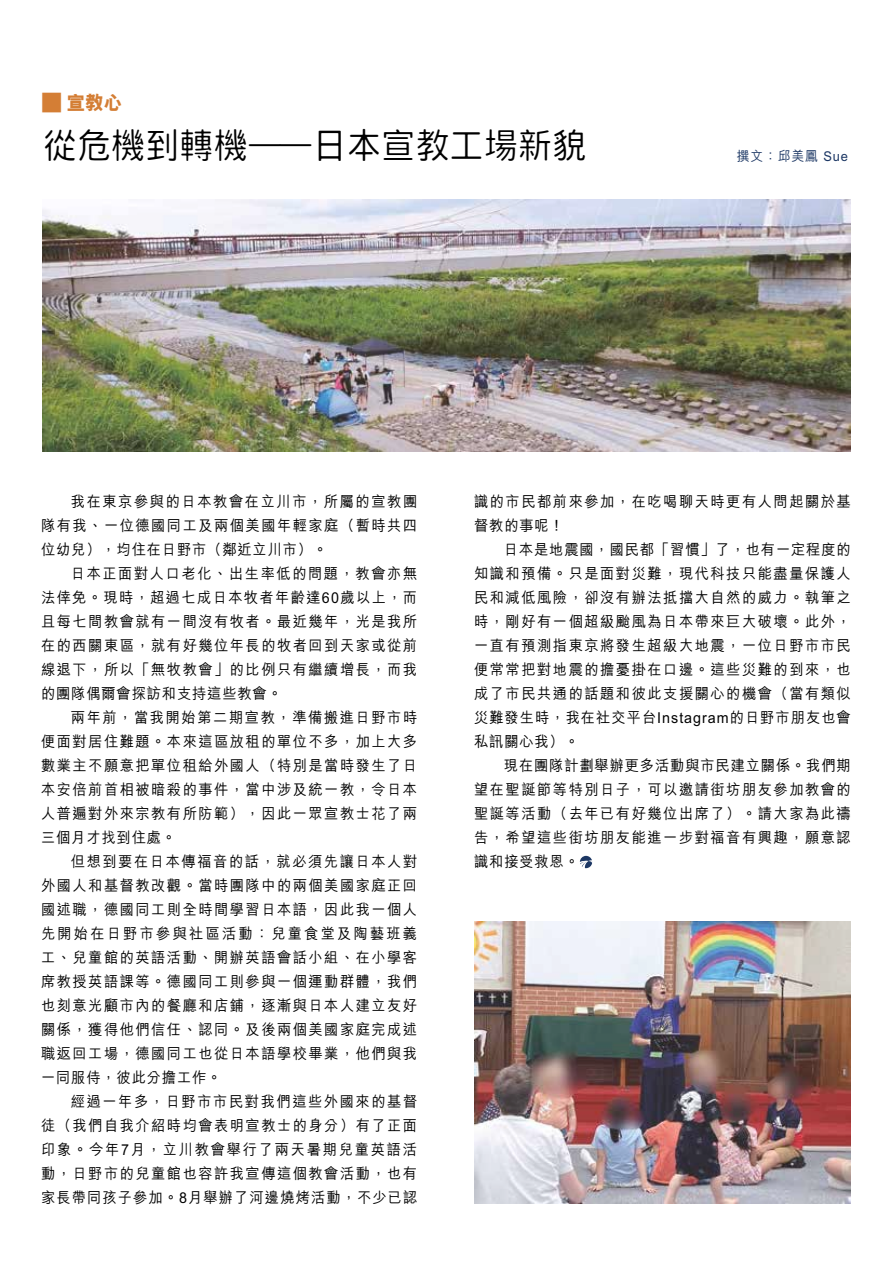
<style>
.page{position:relative;width:893px;height:1263px;background:#fff}
.page>*{position:absolute;margin:0;border:0;box-sizing:border-box;transform-origin:0 0}
.t1{font:300 36px "Han Wang Hei";color:#000;scale:.95 1}
.t2{font:800 19.5px "M Hei HK";color:#d47e35;scale:.95 1}
.t3{font:500 15px/24px "M Hei HK";letter-spacing:.105em;color:#000;text-align:justify;scale:.95 1}
.t4{font:500 13.5px "M Hei HK";letter-spacing:.07em;color:#1c3764;scale:.95 1}
</style>
<div class="page">
<svg style="left:580px;top:856px;width:12px;height:12px"></svg>
<img style="left:43px;top:200px;width:807px;height:251px">
<img style="left:474px;top:921px;width:376px;height:282px">
<h2 class="t2" style="left:43px;top:89px;width:86px">█ 宣教心</h2>
<h1 class="t1" style="left:43px;top:127px;width:574px">從危機到轉機——日本宣教工場新貌</h1>
<p class="t4" style="left:737px;top:146px;width:119px">撰文：邱美鳳 Sue</p>
<p class="t3" style="left:41px;top:488px;width:397px;text-indent:30px">我在東京參與的日本教會在立川市，所屬的宣教團隊有我、一位德國同工及兩個美國年輕家庭（暫時共四位幼兒），均住在日野市（鄰近立川市）。</p>
<p class="t3" style="left:41px;top:560px;width:397px;text-indent:30px">日本正面對人口老化、出生率低的問題，教會亦無法倖免。現時，超過七成日本牧者年齡達60歲以上，而且每七間教會就有一間沒有牧者。最近幾年，光是我所在的西關東區，就有好幾位年長的牧者回到天家或從前線退下，所以「無牧教會」的比例只有繼續增長，而我的團隊偶爾會探訪和支持這些教會。</p>
<p class="t3" style="left:41px;top:704px;width:397px;text-indent:30px">兩年前，當我開始第二期宣教，準備搬進日野市時便面對居住難題。本來這區放租的單位不多，加上大多數業主不願意把單位租給外國人（特別是當時發生了日本安倍前首相被暗殺的事件，當中涉及統一教，令日本人普遍對外來宗教有所防範），因此一眾宣教士花了兩三個月才找到住處。</p>
<p class="t3" style="left:41px;top:848px;width:397px;text-indent:30px">但想到要在日本傳福音的話，就必須先讓日本人對外國人和基督教改觀。當時團隊中的兩個美國家庭正回國述職，德國同工則全時間學習日本語，因此我一個人先開始在日野市參與社區活動：兒童食堂及陶藝班義工、兒童館的英語活動、開辦英語會話小組、在小學客席教授英語課等。德國同工則參與一個運動群體，我們也刻意光顧市內的餐廳和店鋪，逐漸與日本人建立友好關係，獲得他們信任、認同。及後兩個美國家庭完成述職返回工場，德國同工也從日本語學校畢業，他們與我一同服侍，彼此分擔工作。</p>
<p class="t3" style="left:41px;top:1088px;width:398px;text-indent:30px">經過一年多，日野市市民對我們這些外國來的基督徒（我們自我介紹時均會表明宣教士的身分）有了正面印象。今年7月，立川教會舉行了兩天暑期兒童英語活動，日野市的兒童館也容許我宣傳這個教會活動，也有家長帶同孩子參加。8月舉辦了河邊燒烤活動，不少已認</p>
<p class="t3" style="left:474px;top:488px;width:398px">識的市民都前來參加，在吃喝聊天時更有人問起關於基督教的事呢！</p>
<p class="t3" style="left:474px;top:536px;width:398px;text-indent:30px">日本是地震國，國民都「習慣」了，也有一定程度的知識和預備。只是面對災難，現代科技只能盡量保護人民和減低風險，卻沒有辦法抵擋大自然的威力。執筆之時，剛好有一個超級颱風為日本帶來巨大破壞。此外，一直有預測指東京將發生超級大地震，一位日野市市民便常常把對地震的擔憂掛在口邊。這些災難的到來，也成了市民共通的話題和彼此支援關心的機會（當有類似災難發生時，我在社交平台Instagram的日野市朋友也會私訊關心我）。</p>
<p class="t3" style="left:474px;top:752px;width:398px;text-indent:30px">現在團隊計劃舉辦更多活動與市民建立關係。我們期望在聖誕節等特別日子，可以邀請街坊朋友參加教會的聖誕等活動（去年已有好幾位出席了）。請大家為此禱告，希望這些街坊朋友能進一步對福音有興趣，願意認識和接受救恩。</p>
</div>
